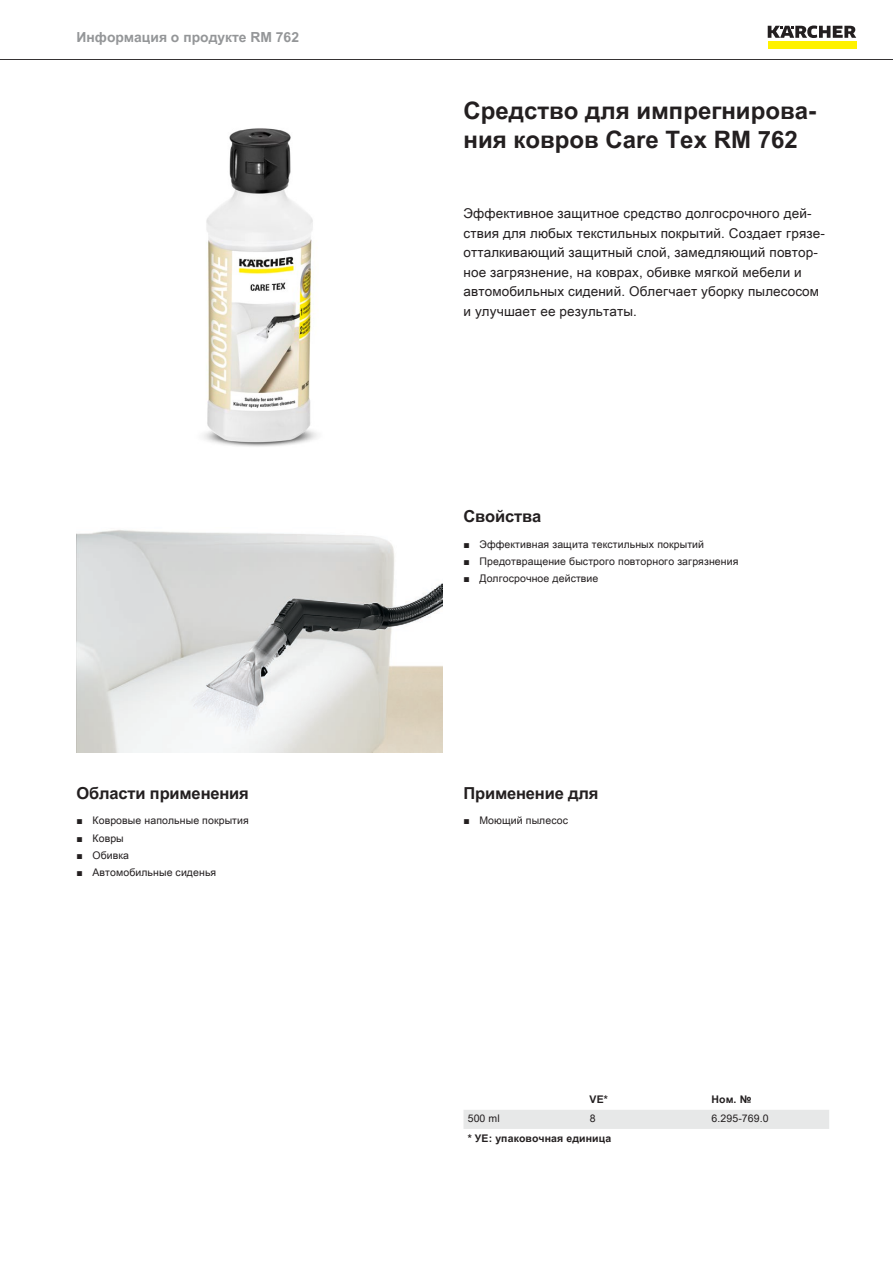
<style>
.page{position:relative;width:893px;height:1263px;background:#fff}
.page>*{position:absolute;margin:0;border:0;box-sizing:border-box;transform-origin:0 0}
.t1{font:700 24px/28.8px "Arial Unicode MS";color:#231f20}
.t2{font:700 16.5px "Arial Unicode MS";letter-spacing:-.01em;color:#231f20}
.t3{font:700 13.8px "Arial Unicode MS";color:#949698}
.t4{font:13.5px/19.5px "Arial Unicode MS";letter-spacing:.01em;color:#231f20}
.t5{font:10.5px "Arial Unicode MS";letter-spacing:.01em;color:#231f20}
.t6{font:700 10.5px "Arial Unicode MS";letter-spacing:.01em;color:#231f20}
.s1{font-family:"Arial"}
</style>
<div class="page">
<hr style="left:0;top:59px;width:893px;height:1px;background:#231f20">
<div style="left:768px;top:42px;width:88px;height:7px;background:#fff200"></div>
<svg style="left:768px;top:26px;width:88px;height:12px"></svg>
<img style="left:203px;top:128px;width:114px;height:319px">
<img style="left:77px;top:530px;width:365px;height:223px">
<div style="left:463px;top:1110px;width:366px;height:19px;background:#e7e8e8"></div>
<p class="t3" style="left:77px;top:27px;width:224px">Информация о продукте RM 762</p>
<p class="t2" style="left:77px;top:780px;width:174px">Области применения</p>
<p class="t5" style="left:77px;top:813px;width:174px"><span class="s1">■</span> Ковровые напольные покрытия</p>
<p class="t5" style="left:77px;top:830px;width:49px"><span class="s1">■</span> Ковры</p>
<p class="t5" style="left:77px;top:847px;width:54px"><span class="s1">■</span> Обивка</p>
<p class="t5" style="left:77px;top:865px;width:141px"><span class="s1">■</span> Автомобильные сиденья</p>
<h1 class="t1" style="left:463px;top:97px;width:354px">Средство для импрегнирова&shy;ния ковров Care Tex RM 762</h1>
<p class="t4" style="left:463px;top:203px;width:363px">Эффективное защитное средство долгосрочного дей&shy;ствия для любых текстильных покрытий. Создает грязе&shy;отталкивающий защитный слой, замедляющий повтор&shy;ное загрязнение, на коврах, обивке мягкой мебели и автомобильных сидений. Облегчает уборку пылесосом и улучшает ее результаты.</p>
<p class="t2" style="left:463px;top:504px;width:79px">Свойства</p>
<p class="t5" style="left:463px;top:536px;width:242px"><span class="s1">■</span> Эффективная защита текстильных покрытий</p>
<p class="t5" style="left:463px;top:554px;width:276px"><span class="s1">■</span> Предотвращение быстрого повторного загрязнения</p>
<p class="t5" style="left:463px;top:571px;width:136px"><span class="s1">■</span> Долгосрочное действие</p>
<p class="t2" style="left:463px;top:780px;width:136px">Применение для</p>
<p class="t5" style="left:463px;top:813px;width:106px"><span class="s1">■</span> Моющий пылесос</p>
<p class="t6" style="left:590px;top:1092px;width:20px">VE*</p>
<p class="t6" style="left:712px;top:1092px;width:41px">Ном. №</p>
<p class="t5" style="left:468px;top:1111px;width:34px">500 ml</p>
<p class="t5" style="left:590px;top:1111px;width:7px">8</p>
<p class="t5" style="left:712px;top:1111px;width:59px">6.295-769.0</p>
<p class="t6" style="left:468px;top:1130px;width:145px">* УЕ: упаковочная единица</p>
</div>
